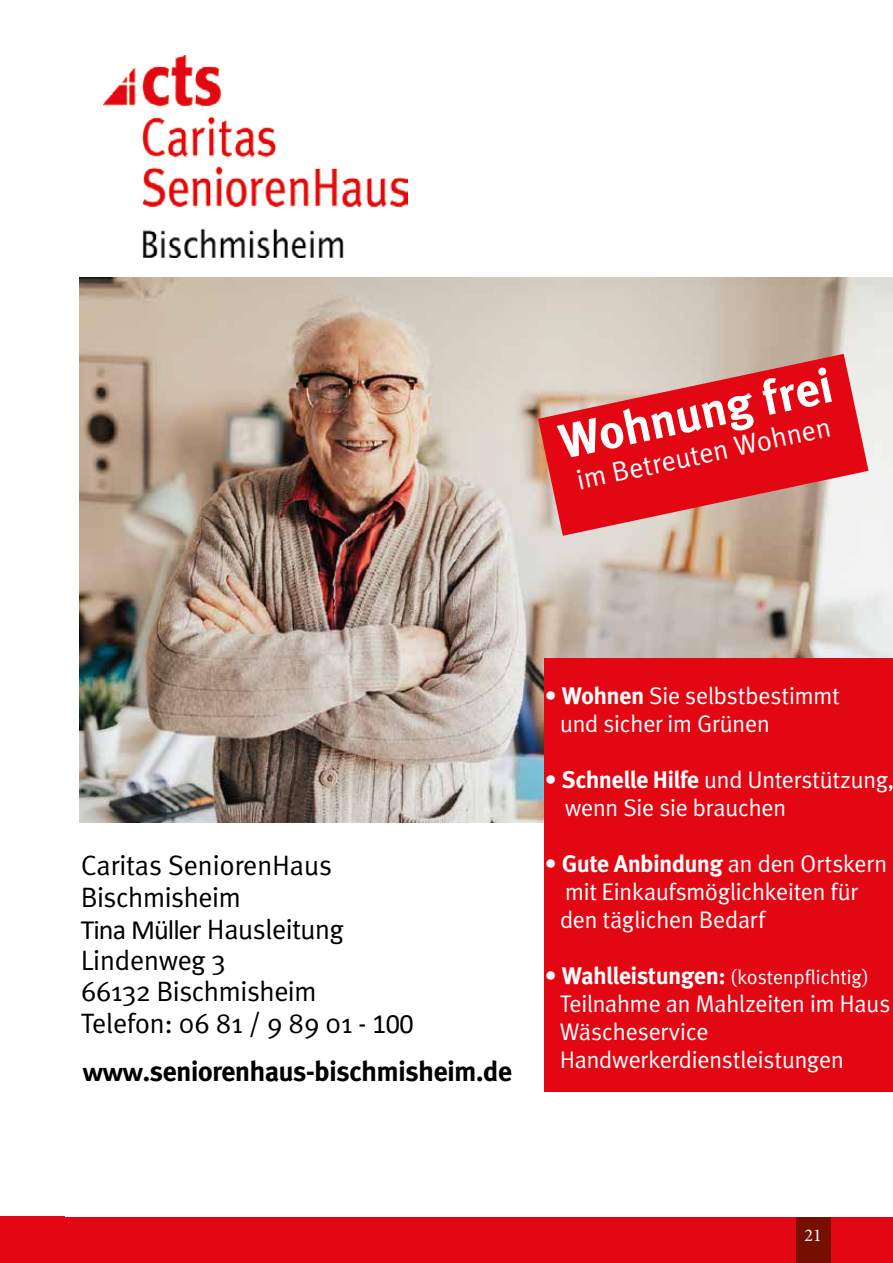
<style>
.page{position:relative;width:893px;height:1263px;background:#fff}
.page>*{position:absolute;margin:0;border:0;box-sizing:border-box;transform-origin:0 0}
.t1{font:700 48px "Meta Pro";color:#fff}
.t2{font:28.05px/31.5px "Meta Pro";letter-spacing:-.035em;color:#000}
.t3{font:700 28.05px "Meta Pro";letter-spacing:-.03em;color:#000}
.t4{font:28.05px "Meta Pro";color:#fff}
.t5{font:24px/28px "Meta Pro";letter-spacing:-.03em;color:#fff}
.t6{font:19.95px "Meta Pro";letter-spacing:-.02em;color:#fff}
.t7{font:18px "Minion Pro";color:#fff}
.s1{font-family:"Calibri"}
.s2{font-weight:700}
.s3{font-size:24px}
.s4{font-weight:700;font-size:24px}
</style>
<div class="page">
<div style="left:0;top:1216px;width:893px;height:47px;background:#e30613"></div>
<hr style="left:0;top:0;width:1px;height:1263px;background:#f8f3e3">
<div style="left:796px;top:1216px;width:34px;height:47px;background:#760f00"></div>
<hr style="left:0;top:1216px;width:1px;height:47px;background:#760f00">
<img style="left:104px;top:55px;width:303px;height:202px">
<img style="left:79px;top:278px;width:814px;height:544px">
<div style="left:545px;top:658px;width:348px;height:433px;background:#e30613"></div>
<svg style="left:538px;top:354px;width:330px;height:182px;background:#dc4f51"></svg>
<h1 class="t1" style="left:554px;top:413px;width:280px;rotate:-12deg">Wohnung frei</h1>
<p class="t4" style="left:573px;top:463px;width:261px;rotate:-12deg">im Betreuten W ohnen</p>
<p class="t2" style="left:81px;top:851px;width:334px">Caritas SeniorenHaus<br>Bischmisheim<br><span class="s1">Tina Müller</span> Hausleitung<br>Lindenweg 3<br>66132 Bischmisheim<br>Telefon: 06 81 / 9 89 01 - <span class="s1">100</span></p>
<p class="t3" style="left:82px;top:1053px;width:431px"><span class="s1">www</span>.seniorenhaus-bischmisheim.de</p>
<p class="t5" style="left:560px;top:682px;width:281px;text-indent:-15px">• <span class="s2">Wohnen</span> Sie selbstbestimmt und sicher im Grünen</p>
<p class="t5" style="left:565px;top:766px;width:331px;text-indent:-20px">• <span class="s2">Schnelle Hilfe</span> und Unterstützung, wenn Sie sie brauchen</p>
<p class="t5" style="left:560px;top:851px;width:329px;text-indent:-15px">• <span class="s2">Gute Anbindung</span> an den Ortskern mit Einkaufsmöglichkeiten für den täglichen Bedarf</p>
<p class="t6" style="left:545px;top:965px;width:326px"><span class="s3">•</span> <span class="s4">Wahlleistungen:</span> (kostenpflichtig)</p>
<p class="t5" style="left:560px;top:991px;width:332px">Teilnahme an Mahlzeiten im Haus<br>Wäscheservice<br>Handwerkerdienstleistungen</p>
<p class="t7" style="left:805px;top:1223px;width:19px">21</p>
</div>
